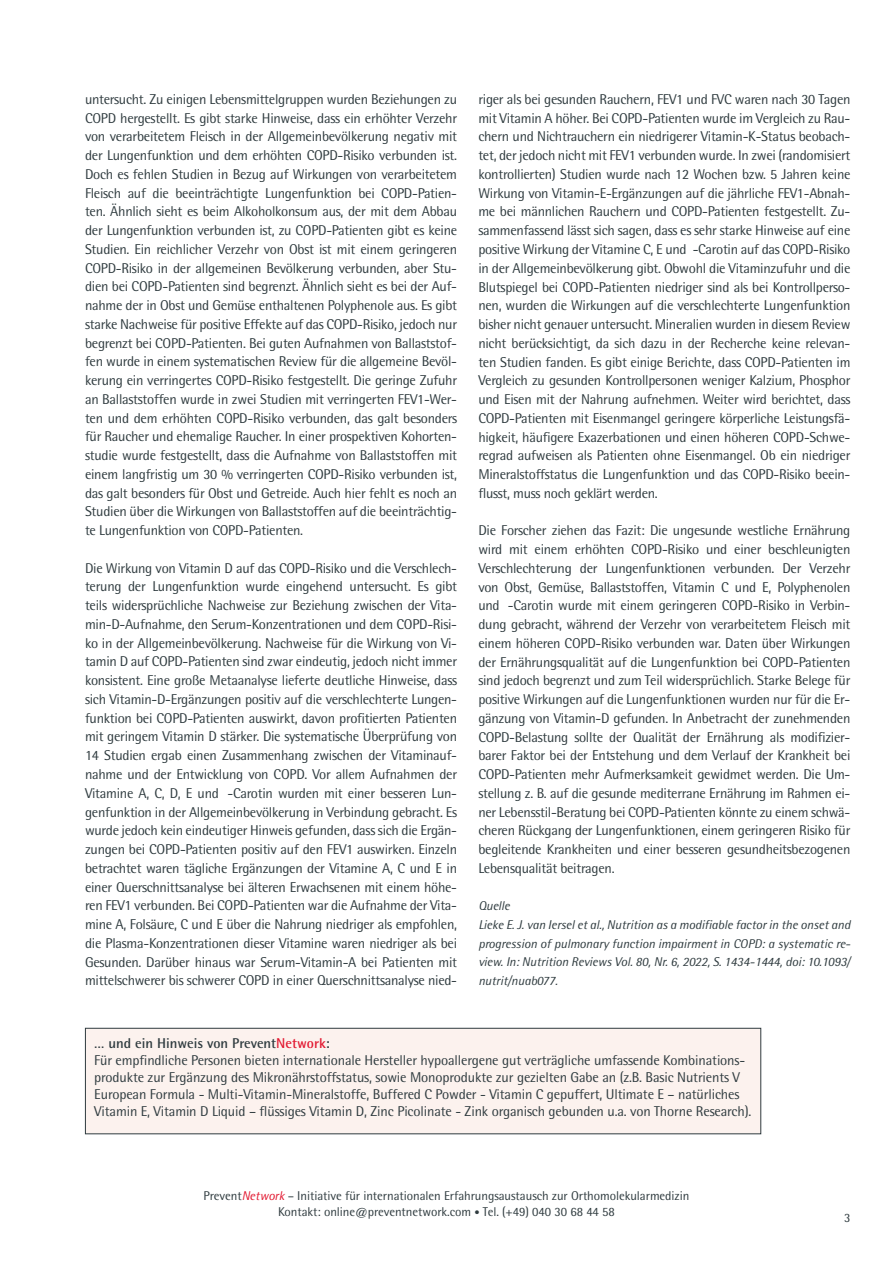
<style>
.page{position:relative;width:893px;height:1263px;background:#fff}
.page>*{position:absolute;margin:0;border:0;box-sizing:border-box;transform-origin:0 0}
.Copy{font:14.25px/18.8px "Rotis Semi Sans";letter-spacing:-.02em;color:#2f3b3f;text-align:justify}
.Hinweis{font:14.25px/17.1px "Rotis Semi Sans";letter-spacing:-.01em;color:#2f3b3f}
.Hinweis-2{font:700 14.25px "Rotis Semi Sans";color:#2f3b3f}
.Literaturhinweis{font:italic 12.75px/18.8px "Rotis Semi Sans";letter-spacing:-.005em;color:#2f3b3f;text-align:justify}
.t1{font:12.75px/15.3px "Rotis Semi Sans";letter-spacing:-.005em;color:#2f3b3f;text-align:center}
.s1{color:#e21931}
.s2{font-style:italic;color:#e21931}
.s3{font-size:10.5px}
</style>
<div class="page">
<div style="left:85px;top:1028px;width:676px;height:106px;background:#fcf2ee"></div>
<div style="left:85px;top:1028px;width:676px;height:106px;border:1px solid #2f3b3f"></div>
<p class="Copy" style="left:85px;top:89px;width:374px">untersucht. Zu einigen Lebensmittelgruppen wurden Beziehungen zu COPD hergestellt. Es gibt starke Hinweise, dass ein erhöhter Verzehr von verarbeitetem Fleisch in der Allgemeinbevölkerung negativ mit der Lungenfunktion und dem erhöhten COPD-Risiko verbunden ist.<br>Doch es fehlen Studien in Bezug auf Wirkungen von verarbeitetem Fleisch auf die beeinträchtigte Lungenfunktion bei COPD-Patien&shy;ten. Ähnlich sieht es beim Alkoholkonsum aus, der mit dem Abbau der Lungenfunktion verbunden ist, zu COPD-Patienten gibt es keine Studien. Ein reichlicher Verzehr von Obst ist mit einem geringeren COPD-Risiko in der allgemeinen Bevölkerung verbunden, aber Stu&shy;dien bei COPD-Patienten sind begrenzt. Ähnlich sieht es bei der Auf&shy;nahme der in Obst und Gemüse enthaltenen Polyphenole aus. Es gibt starke Nachweise für positive Effekte auf das COPD-Risiko, jedoch nur begrenzt bei COPD-Patienten. Bei guten Aufnahmen von Ballaststof&shy;fen wurde in einem systematischen Review für die allgemeine Bevöl&shy;kerung ein verringertes COPD-Risiko festgestellt. Die geringe Zufuhr an Ballaststoffen wurde in zwei Studien mit verringerten FEV1-Wer&shy;ten und dem erhöhten COPD-Risiko verbunden, das galt besonders für Raucher und ehemalige Raucher. In einer prospektiven Kohorten&shy;studie wurde festgestellt, dass die Aufnahme von Ballaststoffen mit einem langfristig um 30 % verringerten COPD-Risiko verbunden ist, das galt besonders für Obst und Getreide. Auch hier fehlt es noch an Studien über die Wirkungen von Ballaststoffen auf die beeinträchtig&shy;te Lungenfunktion von COPD-Patienten.</p>
<p class="Copy" style="left:85px;top:558px;width:374px">Die Wirkung von Vitamin D auf das COPD-Risiko und die Verschlech&shy;terung der Lungenfunktion wurde eingehend untersucht. Es gibt teils widersprüchliche Nachweise zur Beziehung zwischen der Vita&shy;min-D-Aufnahme, den Serum-Konzentrationen und dem COPD-Risi&shy;ko in der Allgemeinbevölkerung. Nachweise für die Wirkung von Vi&shy;tamin D auf COPD-Patienten sind zwar eindeutig, jedoch nicht immer konsistent. Eine große Metaanalyse lieferte deutliche Hinweise, dass sich Vitamin-D-Ergänzungen positiv auf die verschlechterte Lungen&shy;funktion bei COPD-Patienten auswirkt, davon profitierten Patienten mit geringem Vitamin D stärker. Die systematische Überprüfung von 14 Studien ergab einen Zusammenhang zwischen der Vitaminauf&shy;nahme und der Entwicklung von COPD. Vor allem Aufnahmen der Vitamine A, C, D, E und β-Carotin wurden mit einer besseren Lun&shy;genfunktion in der Allgemeinbevölkerung in Verbindung gebracht. Es wurde jedoch kein eindeutiger Hinweis gefunden, dass sich die Ergän&shy;zungen bei COPD-Patienten positiv auf den FEV1 auswirken. Einzeln betrachtet waren tägliche Ergänzungen der Vitamine A, C und E in einer Querschnittsanalyse bei älteren Erwachsenen mit einem höhe&shy;ren FEV1 verbunden. Bei COPD-Patienten war die Aufnahme der Vita&shy;mine A, Folsäure, C und E über die Nahrung niedriger als empfohlen, die Plasma-Konzentrationen dieser Vitamine waren niedriger als bei Gesunden. Darüber hinaus war Serum-Vitamin-A bei Patienten mit mittelschwerer bis schwerer COPD in einer Querschnittsanalyse nied-</p>
<p class="Copy" style="left:478px;top:90px;width:374px">riger als bei gesunden Rauchern, FEV1 und FVC waren nach 30 Tagen mit Vitamin A höher. Bei COPD-Patienten wurde im Vergleich zu Rau&shy;chern und Nichtrauchern ein niedrigerer Vitamin-K-Status beobach&shy;tet, der jedoch nicht mit FEV1 verbunden wurde. In zwei (randomisiert kontrollierten) Studien wurde nach 12 Wochen bzw. 5 Jahren keine Wirkung von Vitamin-E-Ergänzungen auf die jährliche FEV1-Abnah&shy;me bei männlichen Rauchern und COPD-Patienten festgestellt. Zu&shy;sammenfassend lässt sich sagen, dass es sehr starke Hinweise auf eine positive Wirkung der Vitamine C, E und β-Carotin auf das COPD-Risiko in der Allgemeinbevölkerung gibt. Obwohl die Vitaminzufuhr und die Blutspiegel bei COPD-Patienten niedriger sind als bei Kontrollperso&shy;nen, wurden die Wirkungen auf die verschlechterte Lungenfunktion bisher nicht genauer untersucht. Mineralien wurden in diesem Review nicht berücksichtigt, da sich dazu in der Recherche keine relevan&shy;ten Studien fanden. Es gibt einige Berichte, dass COPD-Patienten im Vergleich zu gesunden Kontrollpersonen weniger Kalzium, Phosphor und Eisen mit der Nahrung aufnehmen. Weiter wird berichtet, dass COPD-Patienten mit Eisenmangel geringere körperliche Leistungsfä&shy;higkeit, häufigere Exazerbationen und einen höheren COPD-Schwe&shy;regrad aufweisen als Patienten ohne Eisenmangel. Ob ein niedriger Mineralstoffstatus die Lungenfunktion und das COPD-Risiko beein&shy;flusst, muss noch geklärt werden.</p>
<p class="Copy" style="left:478px;top:521px;width:374px">Die Forscher ziehen das Fazit: Die ungesunde westliche Ernährung wird mit einem erhöhten COPD-Risiko und einer beschleunigten Verschlechterung der Lungenfunktionen verbunden. Der Verzehr von Obst, Gemüse, Ballaststoffen, Vitamin C und E, Polyphenolen und β-Carotin wurde mit einem geringeren COPD-Risiko in Verbin&shy;dung gebracht, während der Verzehr von verarbeitetem Fleisch mit einem höheren COPD-Risiko verbunden war. Daten über Wirkungen der Ernährungsqualität auf die Lungenfunktion bei COPD-Patienten sind jedoch begrenzt und zum Teil widersprüchlich. Starke Belege für positive Wirkungen auf die Lungenfunktionen wurden nur für die Er&shy;gänzung von Vitamin-D gefunden. In Anbetracht der zunehmenden COPD-Belastung sollte der Qualität der Ernährung als modifizier&shy;barer Faktor bei der Entstehung und dem Verlauf der Krankheit bei COPD-Patienten mehr Aufmerksamkeit gewidmet werden. Die Um&shy;stellung z. B. auf die gesunde mediterrane Ernährung im Rahmen ei&shy;ner Lebensstil-Beratung bei COPD-Patienten könnte zu einem schwä&shy;cheren Rückgang der Lungenfunktionen, einem geringeren Risiko für begleitende Krankheiten und einer besseren gesundheitsbezogenen Lebensqualität beitragen.</p>
<p class="Literaturhinweis" style="left:478px;top:896px;width:33px">Quelle</p>
<p class="Literaturhinweis" style="left:478px;top:915px;width:374px">Lieke E. J. van Iersel et al., Nutrition as a modifiable factor in the onset and progression of pulmonary function impairment in COPD: a systematic re&shy;view. In: Nutrition Reviews Vol. 80, Nr. 6, 2022, S. 1434-1444, doi: 10.1093/ nutrit/nuab077.</p>
<p class="Hinweis-2" style="left:94px;top:1034px;width:237px">… und ein Hinweis von Prevent<span class="s1">Network</span>:</p>
<p class="Hinweis" style="left:94px;top:1051px;width:659px">Für empfindliche Personen bieten internationale Hersteller hypoallergene gut verträgliche umfassende Kombinations&shy;produkte zur Ergänzung des Mikronährstoffstatus, sowie Monoprodukte zur gezielten Gabe an (z.B. Basic Nutrients V European Formula - Multi-Vitamin-Mineralstoffe, Buffered C Powder - Vitamin C gepuffert, Ultimate E – natürliches Vitamin E, Vitamin D Liquid – flüssiges Vitamin D, Zinc Picolinate - Zink organisch gebunden u.a. von Thorne Research).</p>
<p class="t1" style="left:204px;top:1188px;width:487px">Prevent<span class="s2">Network</span> – Initiative für internationalen Erfahrungsaustausch zur Orthomolekularmedizin<br>Kontakt: online@preventnetwork.com <span class="s3">•</span> Tel. (+49) 040 30 68 44 58</p>
<p class="t1" style="left:844px;top:1209px;width:8px">3</p>
</div>
